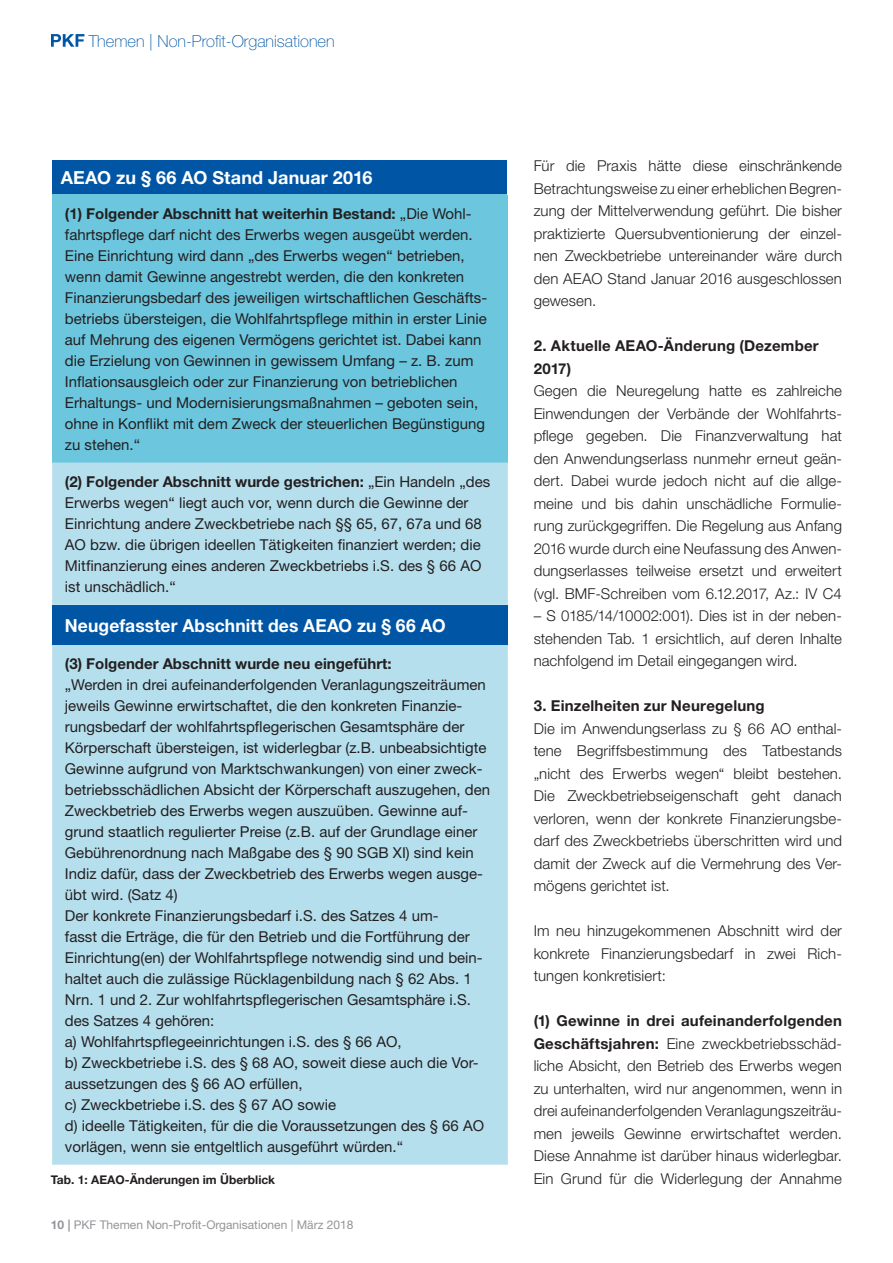
<style>
.page{position:relative;width:893px;height:1263px;background:#fff}
.page>*{position:absolute;margin:0;border:0;box-sizing:border-box;transform-origin:0 0}
.t1{font:700 18px "Helvetica Neue LT";letter-spacing:.005em;color:#fff}
.t2{font:100 16.5px "Helvetica Neue LT";color:#0155a5}
.t3{font:15px/21px "Helvetica Neue LT";color:#231f20}
.t4{font:300 15px/22.5px "Helvetica Neue LT";letter-spacing:.005em;color:#231f20;text-align:justify}
.t5{font:700 15px/22.5px "Helvetica Neue LT";letter-spacing:.01em;color:#231f20}
.t6{font:12px "Helvetica Neue LT";color:#939598}
.t7{font:700 12px "Helvetica Neue LT";color:#231f20}
.s1{font-weight:700}
</style>
<div class="page">
<div style="left:52px;top:160px;width:456px;height:34px;background:#0155a5"></div>
<div style="left:52px;top:194px;width:456px;height:269px;background:#6cc6de"></div>
<div style="left:52px;top:463px;width:456px;height:702px;background:#b6dfed"></div>
<div style="left:52px;top:605px;width:456px;height:39px;background:#0155a5"></div>
<svg style="left:51px;top:34px;width:33px;height:13px"></svg>
<p class="t2" style="left:89px;top:35px;width:247px">Themen | Non-Profit-Organisationen</p>
<p class="t1" style="left:61px;top:171px;width:313px">AEAO zu § 66 AO Stand Januar 2016</p>
<p class="t3" style="left:65px;top:205px;width:424px"><span class="s1">(1) Folgender Abschnitt hat weiterhin Bestand:</span> „Die Wohl&shy;fahrtspflege darf nicht des Erwerbs wegen ausgeübt werden.<br>Eine Einrichtung wird dann „des Erwerbs wegen“ betrieben, wenn damit Gewinne angestrebt werden, die den konkreten Finanzierungsbedarf des jeweiligen wirtschaftlichen Geschäfts&shy;betriebs übersteigen, die Wohlfahrtspflege mithin in erster Linie auf Mehrung des eigenen Vermögens gerichtet ist. Dabei kann die Erzielung von Gewinnen in gewissem Umfang – z. B. zum Inflationsausgleich oder zur Finanzierung von betrieblichen Erhaltungs- und Modernisierungsmaßnahmen – geboten sein, ohne in Konflikt mit dem Zweck der steuerlichen Begünstigung zu stehen.“</p>
<p class="t3" style="left:65px;top:473px;width:427px"><span class="s1">(2) Folgender Abschnitt wurde gestrichen:</span> „Ein Handeln „des Erwerbs wegen“ liegt auch vor, wenn durch die Gewinne der Einrichtung andere Zweckbetriebe nach §§ 65, 67, 67a und 68<br>AO bzw. die übrigen ideellen Tätigkeiten finanziert werden; die Mitfinanzierung eines anderen Zweckbetriebs i.S. des § 66 AO ist unschädlich.“</p>
<p class="t1" style="left:65px;top:619px;width:382px">Neugefasster Abschnitt des AEAO zu § 66 AO</p>
<p class="t5" style="left:65px;top:654px;width:328px">(3) Folgender Abschnitt wurde neu eingeführt:</p>
<p class="t3" style="left:65px;top:676px;width:427px">„Werden in drei aufeinanderfolgenden Veranlagungszeiträumen jeweils Gewinne erwirtschaftet, die den konkreten Finanzie&shy;rungsbedarf der wohlfahrtspflegerischen Gesamtsphäre der Körperschaft übersteigen, ist widerlegbar (z.B. unbeabsichtigte Gewinne aufgrund von Marktschwankungen) von einer zweck&shy;betriebsschädlichen Absicht der Körperschaft auszugehen, den Zweckbetrieb des Erwerbs wegen auszuüben. Gewinne auf&shy;grund staatlich regulierter Preise (z.B. auf der Grundlage einer Gebührenordnung nach Maßgabe des § 90 SGB XI) sind kein Indiz dafür, dass der Zweckbetrieb des Erwerbs wegen ausge&shy;übt wird. (Satz 4)<br>Der konkrete Finanzierungsbedarf i.S. des Satzes 4 um-<br>fasst die Erträge, die für den Betrieb und die Fortführung der Einrichtung(en) der Wohlfahrtspflege notwendig sind und bein&shy;haltet auch die zulässige Rücklagenbildung nach § 62 Abs. 1<br>Nrn. 1 und 2. Zur wohlfahrtspflegerischen Gesamtsphäre i.S. des Satzes 4 gehören:<br>a) Wohlfahrtspflegeeinrichtungen i.S. des § 66 AO,<br>b) Zweckbetriebe i.S. des § 68 AO, soweit diese auch die Vor&shy;aussetzungen des § 66 AO erfüllen,<br>c) Zweckbetriebe i.S. des § 67 AO sowie<br>d) ideelle Tätigkeiten, für die die Voraussetzungen des § 66 AO vorlägen, wenn sie entgeltlich ausgeführt würden.“</p>
<p class="t7" style="left:51px;top:1176px;width:226px">Tab. 1: AEAO-Änderungen im Überblick</p>
<p class="t6" style="left:51px;top:1220px;width:304px"><span class="s1">10 |</span> PKF Themen Non-Profit-Organisationen | März 2018</p>
<p class="t4" style="left:534px;top:156px;width:310px">Für die Praxis hätte diese einschränkende Betrachtungsweise zu einer erheblichen Begren&shy;zung der Mittelverwendung geführt. Die bisher praktizierte Quersubventionierung der einzel&shy;nen Zweckbetriebe untereinander wäre durch den AEAO Stand Januar 2016 ausgeschlossen gewesen.</p>
<p class="t5" style="left:534px;top:336px;width:287px">2. Aktuelle AEAO-Änderung (Dezember<br>2017)</p>
<p class="t4" style="left:534px;top:381px;width:310px">Gegen die Neuregelung hatte es zahlreiche Einwendungen der Verbände der Wohlfahrts&shy;pflege gegeben. Die Finanzverwaltung hat den Anwendungserlass nunmehr erneut geän&shy;dert. Dabei wurde jedoch nicht auf die allge&shy;meine und bis dahin unschädliche Formulie&shy;rung zurückgegriffen. Die Regelung aus Anfang 2016 wurde durch eine Neufassung des Anwen&shy;dungserlasses teilweise ersetzt und erweitert (vgl. BMF-Schreiben vom 6.12.2017, Az.: IV C4</p>
<p class="t4" style="left:534px;top:606px;width:310px">– S 0185/14/10002:001). Dies ist in der neben&shy;stehenden Tab. 1 ersichtlich, auf deren Inhalte nachfolgend im Detail eingegangen wird.</p>
<p class="t5" style="left:534px;top:696px;width:233px">3. Einzelheiten zur Neuregelung</p>
<p class="t4" style="left:534px;top:719px;width:310px">Die im Anwendungserlass zu § 66 AO enthal&shy;tene Begriffsbestimmung des Tatbestands „nicht des Erwerbs wegen“ bleibt bestehen.<br>Die Zweckbetriebseigenschaft geht danach verloren, wenn der konkrete Finanzierungsbe&shy;darf des Zweckbetriebs überschritten wird und damit der Zweck auf die Vermehrung des Ver&shy;mögens gerichtet ist.</p>
<p class="t4" style="left:534px;top:921px;width:310px">Im neu hinzugekommenen Abschnitt wird der konkrete Finanzierungsbedarf in zwei Rich&shy;tungen konkretisiert:</p>
<p class="t4" style="left:534px;top:1011px;width:310px"><span class="s1">(1) Gewinne in drei aufeinanderfolgenden Geschäftsjahren:</span> Eine zweckbetriebsschäd&shy;liche Absicht, den Betrieb des Erwerbs wegen zu unterhalten, wird nur angenommen, wenn in drei aufeinanderfolgenden Veranlagungszeiträu&shy;men jeweils Gewinne erwirtschaftet werden.<br>Diese Annahme ist darüber hinaus widerlegbar.<br>Ein Grund für die Widerlegung der Annahme</p>
</div>
